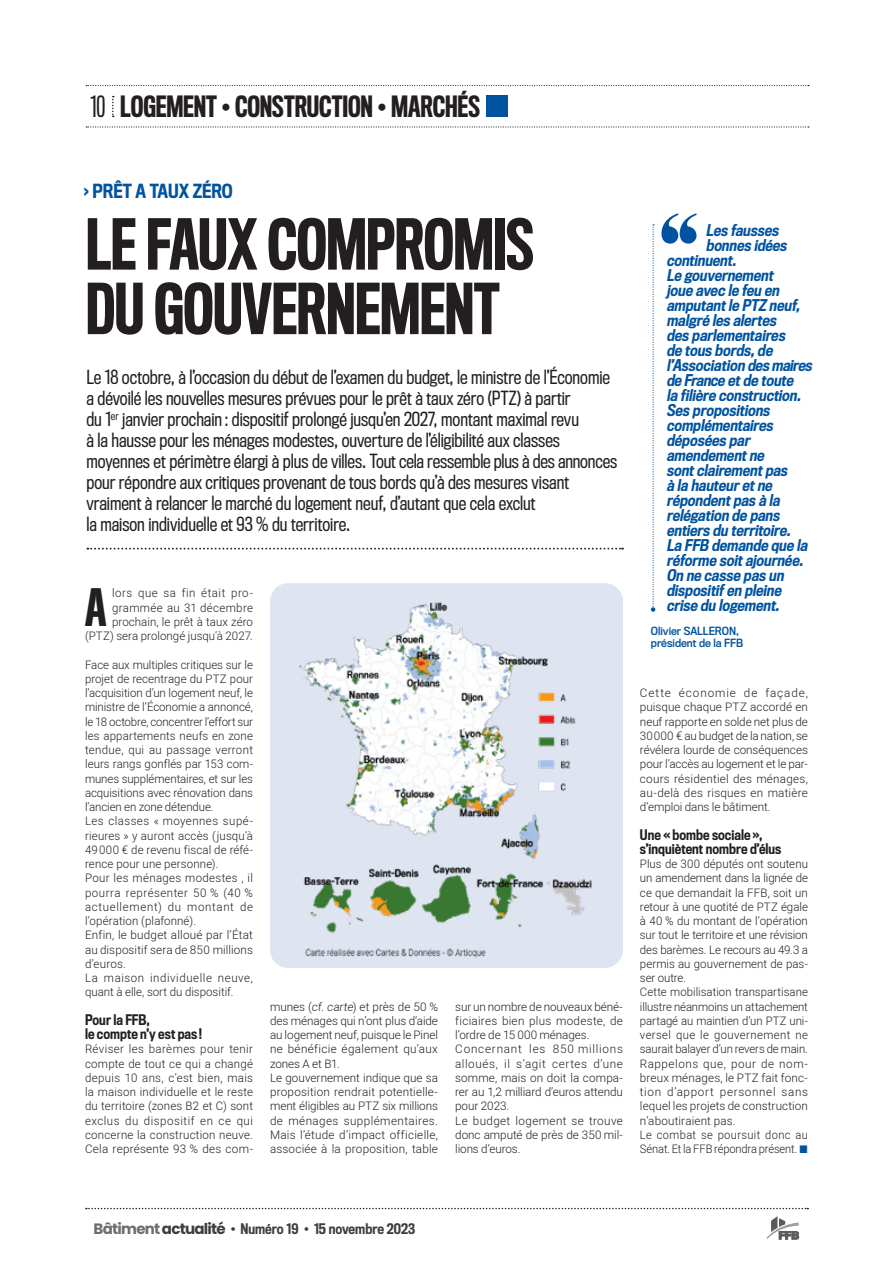
<style>
.page{position:relative;width:893px;height:1263px;background:#fff}
.page>*{position:absolute;margin:0;border:0;box-sizing:border-box;transform-origin:0 0}
.TITRE_1__article{font:500 64.5px/64.5px "Titling Gothic FB Comp";letter-spacing:-.01em;color:#231f20}
.TEXTE_lettrine__article{font:500 47.4px "Titling Gothic FB Comp";color:#231f20}
.TITRE_gauche__header{font:500 27px "Titling Gothic FB Comp";letter-spacing:-.005em;color:#231f20}
.CHAPO__article{font:18px/21px "Titling Gothic FB Cond";color:#231f20}
.SURTITRE__article{font:500 18px "Titling Gothic FB Cond";color:#0153a0}
.CITATION_2__article{font:italic 500 15px/15px "Titling Gothic FB Cond";color:#0153a0}
.INTERTITRE_3__article{font:500 13.5px/14.2px "Titling Gothic FB Cond";letter-spacing:.005em;color:#231f20}
.t1{font:500 13.5px "Titling Gothic FB Cond";color:#3e3e3f}
.TEXTE__article{font:300 11.7px/14.2px "Heebo";letter-spacing:.01em;color:#231f20;text-align:justify}
.TEXTE_lettrine__article-2{font:300 11.7px/14.2px "Heebo";letter-spacing:.015em;color:#231f20;text-align:right}
.TEXTE__article-2{font:300 11.7px/14.2px "Heebo";letter-spacing:.04em;color:#231f20}
.TEXTE__article-3{font:300 11.7px/14.2px "Heebo";letter-spacing:.01em;color:#231f20;scale:.95 1}
.LÉGENDE_citation__article{font:10.5px/12px "Titling Gothic FB Narrow Standard";color:#0153a0}
.s1{font-weight:400}
.s2{font-family:"Poppins";font-weight:700;font-size:15px;color:#6c6d70}
.s3{font-family:"Poppins";font-weight:700;font-size:15px}
.s4{font-family:"Poppins";font-weight:400;font-size:15px}
</style>
<div class="page">
<svg style="left:86px;top:1208px;width:722px;height:1px"></svg>
<svg style="left:767px;top:1216px;width:32px;height:23px"></svg>
<svg style="left:87px;top:548px;width:536px;height:1px"></svg>
<svg style="left:86px;top:126px;width:723px;height:2px"></svg>
<svg style="left:86px;top:85px;width:723px;height:1px"></svg>
<svg style="left:112px;top:96px;width:2px;height:21px"></svg>
<div style="left:487px;top:96px;width:21px;height:21px;background:#0153a0"></div>
<svg style="left:651px;top:224px;width:4px;height:388px"></svg>
<svg style="left:661px;top:213px;width:36px;height:31px"></svg>
<div style="left:270px;top:583px;width:353px;height:385px;background:#dfe4f1;border-radius:18px"></div>
<img style="left:299px;top:602px;width:293px;height:356px">
<p class="TITRE_gauche__header" style="left:90px;top:91px;width:391px"><span class="s1">10</span> LOGEMENT • CONSTRUCTION • MARCHÉS</p>
<p class="SURTITRE__article" style="left:84px;top:181px;width:150px">› PRÊT A TAUX ZÉRO</p>
<p class="TITRE_1__article" style="left:86px;top:214px;width:450px">LE FAUX COMPROMIS<br>DU GOUVERNEMENT</p>
<p class="CHAPO__article" style="left:86px;top:367px;width:532px">Le 18 octobre, à l’occasion du début de l’examen du budget, le ministre de l’Économie a dévoilé les nouvelles mesures prévues pour le prêt à taux zéro (PTZ) à partir<br>du 1<sup>er</sup> janvier prochain : dispositif prolongé jusqu’en 2027, montant maximal revu<br>à la hausse pour les ménages modestes, ouverture de l’éligibilité aux classes moyennes et périmètre élargi à plus de villes. Tout cela ressemble plus à des annonces pour répondre aux critiques provenant de tous bords qu’à des mesures visant vraiment à relancer le marché du logement neuf, d’autant que cela exclut<br>la maison individuelle et 93 % du territoire.</p>
<p class="TEXTE_lettrine__article" style="left:85px;top:580px;width:23px">A</p>
<p class="TEXTE_lettrine__article-2" style="left:85px;top:586px;width:169px">lors que sa fin était pro&shy;grammée au 31 décembre prochain, le prêt à taux zéro (PTZ) sera prolongé jusqu’à 2027.</p>
<p class="TEXTE__article" style="left:85px;top:657px;width:169px">Face aux multiples critiques sur le projet de recentrage du PTZ pour l’acquisition d’un logement neuf, le ministre de l’Économie a annoncé, le 18 octobre, concentrer l’effort sur les appartements neufs en zone tendue, qui au passage verront leurs rangs gonflés par 153 com&shy;munes supplémentaires, et sur les acquisitions avec rénovation dans l’ancien en zone détendue.</p>
<p class="TEXTE__article" style="left:85px;top:814px;width:169px">Les classes « moyennes supé&shy;rieures » y auront accès (jusqu’à 49000 € de revenu fiscal de réfé&shy;rence pour une personne).</p>
<p class="TEXTE__article" style="left:85px;top:871px;width:169px">Pour les ménages modestes , il pourra représenter 50 % (40 % actuellement) du montant de l’opération (plafonné).</p>
<p class="TEXTE__article" style="left:85px;top:928px;width:169px">Enfin, le budget alloué par l’État au dispositif sera de 850 millions d’euros.</p>
<p class="TEXTE__article-2" style="left:85px;top:971px;width:169px">La maison individuelle neuve, quant à elle, sort du dispositif.</p>
<p class="INTERTITRE_3__article" style="left:85px;top:1013px;width:119px">Pour la FFB,<br>le compte n’y est pas!</p>
<p class="TEXTE__article" style="left:85px;top:1042px;width:169px">Réviser les barèmes pour tenir compte de tout ce qui a changé depuis 10 ans, c’est bien, mais la maison individuelle et le reste du territoire (zones B2 et C) sont exclus du dispositif en ce qui concerne la construction neuve.<br>Cela représente 93 % des com-</p>
<p class="TEXTE__article" style="left:270px;top:999px;width:169px">munes (cf. carte) et près de 50 % des ménages qui n’ont plus d’aide au logement neuf, puisque le Pinel ne bénéficie également qu’aux zones A et B1.</p>
<p class="TEXTE__article" style="left:270px;top:1070px;width:169px">Le gouvernement indique que sa proposition rendrait potentielle&shy;ment éligibles au PTZ six millions de ménages supplémentaires.<br>Mais l’étude d’impact officielle, associée à la proposition, table</p>
<p class="TEXTE__article" style="left:455px;top:999px;width:169px">sur un nombre de nouveaux béné&shy;ficiaires bien plus modeste, de l’ordre de 15 000 ménages.</p>
<p class="TEXTE__article" style="left:455px;top:1042px;width:169px">Concernant les 850 millions alloués, il s’agit certes d’une somme, mais on doit la compa&shy;rer au 1,2 milliard d’euros attendu pour 2023.</p>
<p class="TEXTE__article" style="left:455px;top:1113px;width:169px">Le budget logement se trouve donc amputé de près de 350 mil&shy;lions d’euros.</p>
<p class="CITATION_2__article" style="left:706px;top:223px;width:77px">Les fausses</p>
<p class="CITATION_2__article" style="left:706px;top:238px;width:85px">bonnes idées</p>
<p class="CITATION_2__article" style="left:666px;top:253px;width:74px">continuent.</p>
<p class="CITATION_2__article" style="left:666px;top:268px;width:150px">Le gouvernement<br>joue avec le feu en amputantle PTZ neuf, malgré les alertes<br>des parlementaires<br>de tous bords,de l’Association des maires de France etde toute<br>la filière construction.<br>Ses propositions complémentaires déposées par amendementne sontclairementpas<br>à la hauteuretne répondentpas à la relégation de pans entiers du territoire.<br>La FFB demande que la réforme soitajournée.<br>On ne casse pas un dispositifen pleine crise du logement.</p>
<p class="LÉGENDE_citation__article" style="left:651px;top:625px;width:94px">Olivier SALLERON, président de la FFB</p>
<p class="TEXTE__article" style="left:640px;top:686px;width:169px">Cette économie de façade, puisque chaque PTZ accordé en neuf rapporte en solde net plus de 30000 € au budget de la nation, se révélera lourde de conséquences pour l’accès au logement et le par&shy;cours résidentiel des ménages, au-delà des risques en matière d’emploi dans le bâtiment.</p>
<p class="INTERTITRE_3__article" style="left:640px;top:828px;width:143px">Une « bombe sociale », s’inquiètent nombre d’élus</p>
<p class="TEXTE__article" style="left:640px;top:857px;width:169px">Plus de 300 députés ont soutenu un amendement dans la lignée de ce que demandait la FFB, soit un retour à une quotité de PTZ égale à 40 % du montant de l’opération sur tout le territoire et une révision des barèmes. Le recours au 49.3 a permis au gouvernement de pas&shy;ser outre.</p>
<p class="TEXTE__article" style="left:640px;top:985px;width:169px">Cette mobilisation transpartisane illustre néanmoins un attachement partagé au maintien d’un PTZ uni&shy;versel que le gouvernement ne saurait balayer d’un revers de main.</p>
<p class="TEXTE__article" style="left:640px;top:1056px;width:169px">Rappelons que, pour de nom&shy;breux ménages, le PTZ fait fonc&shy;tion d’apport personnel sans lequel les projets de construction n’aboutiraient pas.</p>
<p class="TEXTE__article-3" style="left:640px;top:1127px;width:178px">Le combat se poursuit donc au<br>Sénat. Et la FFB répondra présent.</p>
<p class="t1" style="left:94px;top:1220px;width:323px"><span class="s2">Bâtiment</span> <span class="s3">actualité</span> <span class="s4">•</span> Numéro 19 <span class="s4">•</span> 15 novembre 2023</p>
</div>
